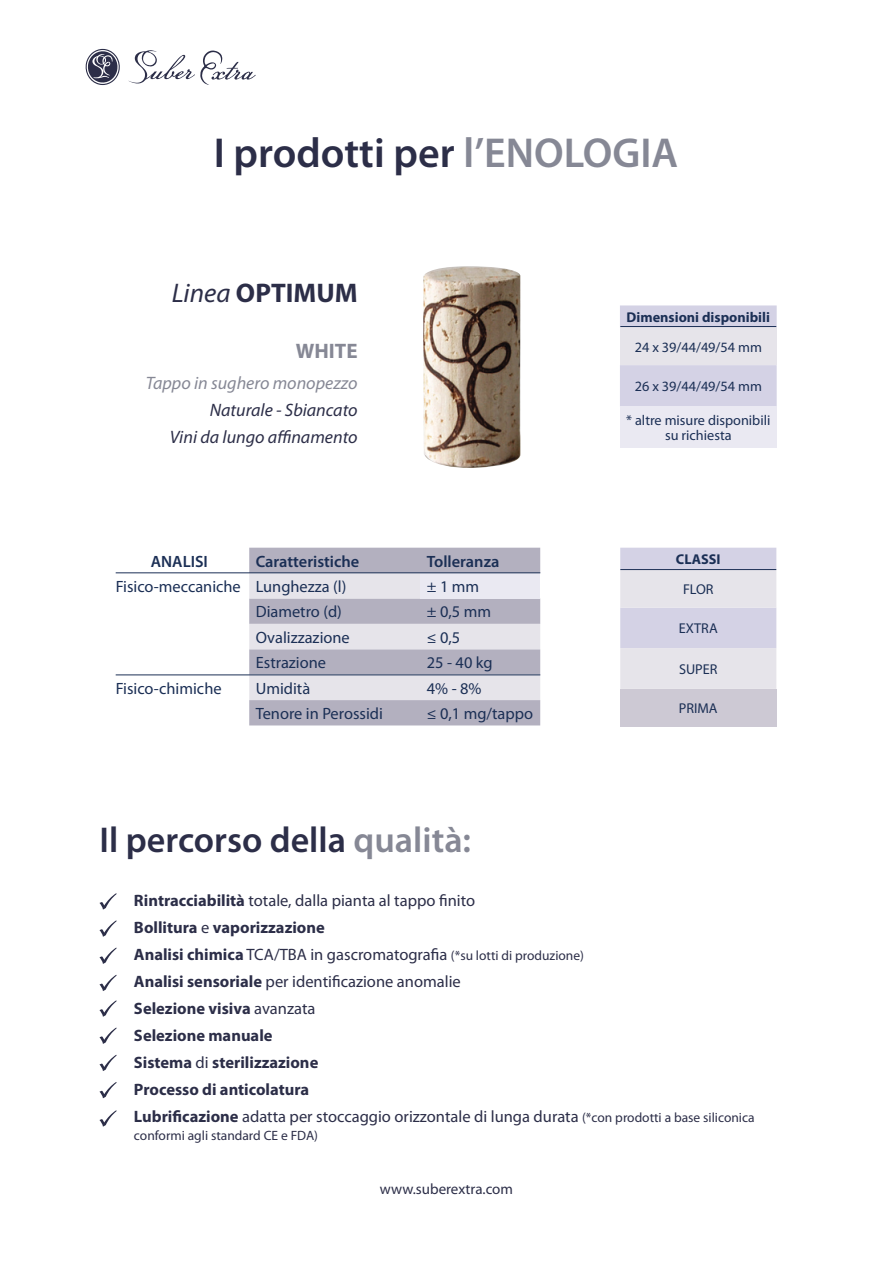
<style>
.page{position:relative;width:893px;height:1263px;background:#fff}
.page>*{position:absolute;margin:0;border:0;box-sizing:border-box;transform-origin:0 0}
.t1{font:600 42px "Myriad Pro";color:#2c2e48}
.t2{font:600 36px "Myriad Pro";color:#2c2e48}
.t3{font:700 27px "Myriad Pro";color:#2c2e48}
.t4{font:700 21px "Myriad Pro";color:#868895}
.t5{font:italic 18px/27px "Myriad Pro";color:#2c2e48;text-align:right}
.t6{font:italic 18px "Myriad Pro";color:#868895}
.t7{font:700 16.5px/27px "Myriad Pro";color:#2c2e48}
.t8{font:16.35px "Myriad Pro";color:#1b2f55}
.t9{font:600 16.35px "Myriad Pro";color:#1b2f55}
.t10{font:15px "Myriad Pro";color:#2c2e48}
.t11{font:14.25px/14.2px "Myriad Pro";color:#1b2f55;text-align:center}
.t12{font:700 14.25px "Myriad Pro";color:#1b2f55}
.t13{font:13.5px "Myriad Pro";color:#2c2e48}
.s1{color:#868895}
.s2{font-weight:400;font-style:italic}
.s3{font-weight:400}
.s4{font-weight:400;font-size:13.5px}
</style>
<div class="page">
<svg style="left:128px;top:50px;width:128px;height:35px"></svg>
<svg style="left:85px;top:49px;width:35px;height:36px"></svg>
<div style="left:620px;top:305px;width:157px;height:101px;background:#d4d2e5"></div>
<div style="left:620px;top:328px;width:157px;height:37px;background:#e6e4ea"></div>
<div style="left:620px;top:406px;width:157px;height:42px;background:#eae9f2"></div>
<hr style="left:620px;top:326px;width:156px;height:1px;background:#1b2f55">
<svg style="left:620px;top:548px;width:156px;height:141px;background:#dedce7"></svg>
<div style="left:620px;top:689px;width:156px;height:37px;background:#cdc9d4"></div>
<hr style="left:620px;top:569px;width:156px;height:1px;background:#1b2f55">
<img style="left:423px;top:266px;width:98px;height:202px">
<div style="left:249px;top:548px;width:291px;height:177px;background:#b3b0bf"></div>
<svg style="left:249px;top:573px;width:291px;height:127px;background:#cfccd6"></svg>
<div style="left:420px;top:573px;width:120px;height:25px;background:#eae9f2"></div>
<hr style="left:116px;top:674px;width:424px;height:1px;background:#1b2f55">
<hr style="left:116px;top:572px;width:424px;height:1px;background:#1b2f55">
<svg style="left:99px;top:893px;width:18px;height:16px"></svg>
<svg style="left:99px;top:1000px;width:18px;height:17px"></svg>
<svg style="left:99px;top:947px;width:18px;height:17px"></svg>
<svg style="left:99px;top:1055px;width:18px;height:16px"></svg>
<svg style="left:99px;top:920px;width:18px;height:17px"></svg>
<svg style="left:99px;top:1027px;width:18px;height:17px"></svg>
<svg style="left:99px;top:975px;width:18px;height:16px"></svg>
<svg style="left:99px;top:1082px;width:18px;height:16px"></svg>
<svg style="left:99px;top:1110px;width:18px;height:17px"></svg>
<h1 class="t1" style="left:214px;top:126px;width:466px">I prodotti per <span class="s1">l’ENOLOGIA</span></h1>
<h3 class="t3" style="left:172px;top:275px;width:187px"><span class="s2">Linea</span> OPTIMUM</h3>
<p class="t4" style="left:296px;top:338px;width:63px">WHITE</p>
<p class="t6" style="left:146px;top:371px;width:213px">Tappo in sughero monopezzo</p>
<p class="t5" style="left:170px;top:396px;width:189px">Naturale - Sbiancato<br>Vini da lungo affinamento</p>
<p class="t9" style="left:151px;top:551px;width:59px">ANALISI</p>
<p class="t8" style="left:116px;top:576px;width:127px">Fisico-meccaniche</p>
<p class="t8" style="left:116px;top:678px;width:107px">Fisico-chimiche</p>
<p class="t9" style="left:256px;top:551px;width:105px">Caratteristiche</p>
<p class="t9" style="left:427px;top:551px;width:74px">Tolleranza</p>
<p class="t8" style="left:256px;top:576px;width:92px">Lunghezza (l)</p>
<p class="t8" style="left:427px;top:576px;width:54px">± 1 mm</p>
<p class="t8" style="left:256px;top:602px;width:88px">Diametro (d)</p>
<p class="t8" style="left:427px;top:602px;width:66px">± 0,5 mm</p>
<p class="t8" style="left:256px;top:627px;width:96px">Ovalizzazione</p>
<p class="t8" style="left:427px;top:627px;width:35px">≤ 0,5</p>
<p class="t8" style="left:256px;top:652px;width:72px">Estrazione</p>
<p class="t8" style="left:427px;top:652px;width:67px">25 - 40 kg</p>
<p class="t8" style="left:256px;top:678px;width:56px">Umidità</p>
<p class="t8" style="left:427px;top:678px;width:56px">4% - 8%</p>
<p class="t8" style="left:256px;top:703px;width:129px">Tenore in Perossidi</p>
<p class="t8" style="left:427px;top:703px;width:108px">≤ 0,1 mg/tappo</p>
<p class="t12" style="left:627px;top:308px;width:145px">Dimensioni disponibili</p>
<p class="t11" style="left:635px;top:340px;width:129px">24 x 39/44/49/54 mm</p>
<p class="t11" style="left:635px;top:379px;width:129px">26 x 39/44/49/54 mm</p>
<p class="t11" style="left:626px;top:413px;width:146px">* altre misure disponibili su richiesta</p>
<p class="t12" style="left:676px;top:550px;width:46px">CLASSI</p>
<p class="t11" style="left:683px;top:582px;width:32px">FLOR</p>
<p class="t11" style="left:679px;top:621px;width:40px">EXTRA</p>
<p class="t11" style="left:679px;top:662px;width:40px">SUPER</p>
<p class="t11" style="left:679px;top:701px;width:40px">PRIMA</p>
<h2 class="t2" style="left:99px;top:817px;width:373px">Il percorso della <span class="s1">qualità:</span></h2>
<p class="t7" style="left:134px;top:886px;width:622px">Rintracciabilità <span class="s3">totale, dalla pianta al tappo finito<br></span>Bollitura <span class="s3">e</span> vaporizzazione<br>Analisi chimica <span class="s3">TCA/TBA in gascromatografia</span> <span class="s4">(*su lotti di produzione)<br></span>Analisi sensoriale <span class="s3">per identificazione anomalie<br></span>Selezione visiva <span class="s3">avanzata<br></span>Selezione manuale<br>Sistema <span class="s3">di</span> sterilizzazione<br>Processo di anticolatura<br>Lubrificazione <span class="s3">adatta per stoccaggio orizzontale di lunga durata</span> <span class="s4">(*con prodotti a base siliconica</span></p>
<p class="t13" style="left:134px;top:1127px;width:186px">conformi agli standard CE e FDA)</p>
<p class="t10" style="left:380px;top:1180px;width:135px">www.suberextra.com</p>
</div>
